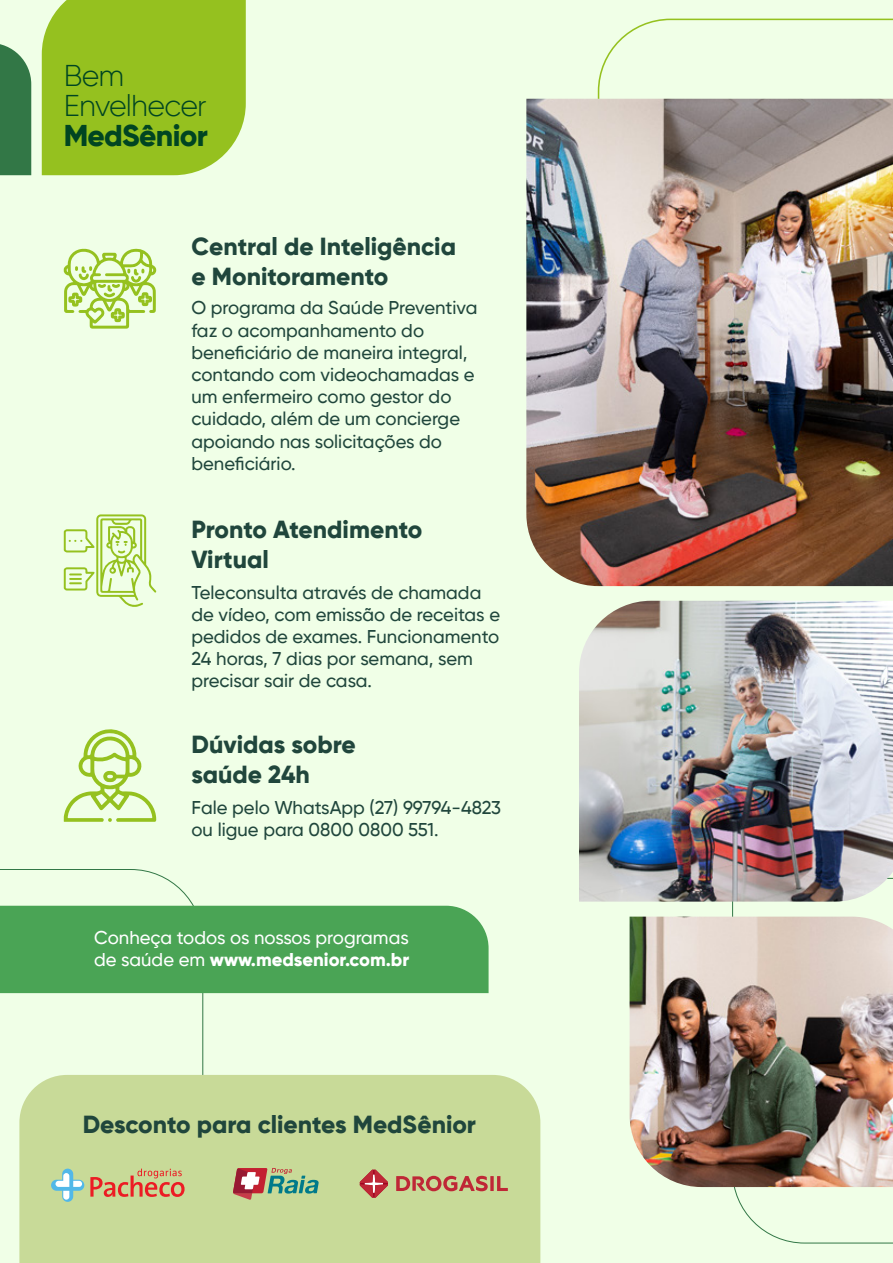
<style>
.page{position:relative;width:893px;height:1263px;background:#f0ffe7}
.page>*{position:absolute;margin:0;border:0;box-sizing:border-box;transform-origin:0 0}
.t1{font:300 30px/30px "Gilroy";letter-spacing:-.025em;color:#004522}
.t2{font:800 30px "Gilroy";letter-spacing:-.025em;color:#004522}
.t3{font:800 24.6px/29.5px "Gilroy";color:#20463c}
.t4{font:500 18.45px/22.2px "Gilroy";color:#20463c}
.t5{font:500 18.45px/22.2px "Gilroy";color:#fff}
.s1{font-weight:800}
</style>
<div class="page">
<div style="left:42px;top:0;width:204px;height:175px;background:#95c11f"></div>
<svg style="left:597px;top:18px;width:296px;height:81px"></svg>
<svg style="left:0;top:869px;width:203px;height:206px"></svg>
<svg style="left:732px;top:902px;width:161px;height:341px"></svg>
<svg style="left:0;top:44px;width:31px;height:131px;background:#408152"></svg>
<svg style="left:64px;top:248px;width:93px;height:81px"></svg>
<svg style="left:64px;top:514px;width:92px;height:93px"></svg>
<svg style="left:64px;top:729px;width:92px;height:93px"></svg>
<img style="left:526px;top:99px;width:367px;height:487px">
<img style="left:579px;top:601px;width:314px;height:301px">
<img style="left:630px;top:917px;width:263px;height:270px">
<div style="left:0;top:906px;width:489px;height:87px;background:#4aa455"></div>
<div style="left:19px;top:1075px;width:521px;height:188px;background:#c8da98"></div>
<svg style="left:233px;top:1168px;width:86px;height:32px;background:#a6a185"></svg>
<svg style="left:490px;top:1176px;width:4px;height:15px"></svg>
<svg style="left:497px;top:1176px;width:11px;height:15px"></svg>
<svg style="left:396px;top:1176px;width:92px;height:15px"></svg>
<svg style="left:360px;top:1169px;width:28px;height:29px"></svg>
<svg style="left:90px;top:1168px;width:95px;height:29px;background:#d2a276"></svg>
<svg style="left:51px;top:1168px;width:33px;height:34px"></svg>
<h1 class="t1" style="left:64px;top:60px;width:145px">Bem<br>Envelhecer</h1>
<h1 class="t2" style="left:64px;top:117px;width:146px">MedSênior</h1>
<h2 class="t3" style="left:191px;top:232px;width:266px">Central de Inteligência e Monitoramento</h2>
<p class="t4" style="left:191px;top:297px;width:287px">O programa da Saúde Preventiva faz o acompanhamento do beneficiário de maneira integral, contando com videochamadas e um enfermeiro como gestor do cuidado, além de um concierge apoiando nas solicitações do beneficiário.</p>
<h2 class="t3" style="left:191px;top:515px;width:232px">Pronto Atendimento<br>Virtual</h2>
<p class="t4" style="left:191px;top:581px;width:310px">Teleconsulta através de chamada de vídeo, com emissão de receitas e pedidos de exames. Funcionamento<br>24 horas, 7 dias por semana, sem precisar sair de casa.</p>
<h2 class="t3" style="left:191px;top:730px;width:166px">Dúvidas sobre saúde 24h</h2>
<p class="t4" style="left:191px;top:796px;width:311px">Fale pelo WhatsApp (27) 99794-4823 ou ligue para 0800 0800 551.</p>
<p class="t5" style="left:94px;top:926px;width:317px">Conheça todos os nossos programas de saúde em <span class="s1">www.medsenior.com.br</span></p>
<h2 class="t3" style="left:83px;top:1109px;width:395px">Desconto para clientes MedSênior</h2>
</div>
